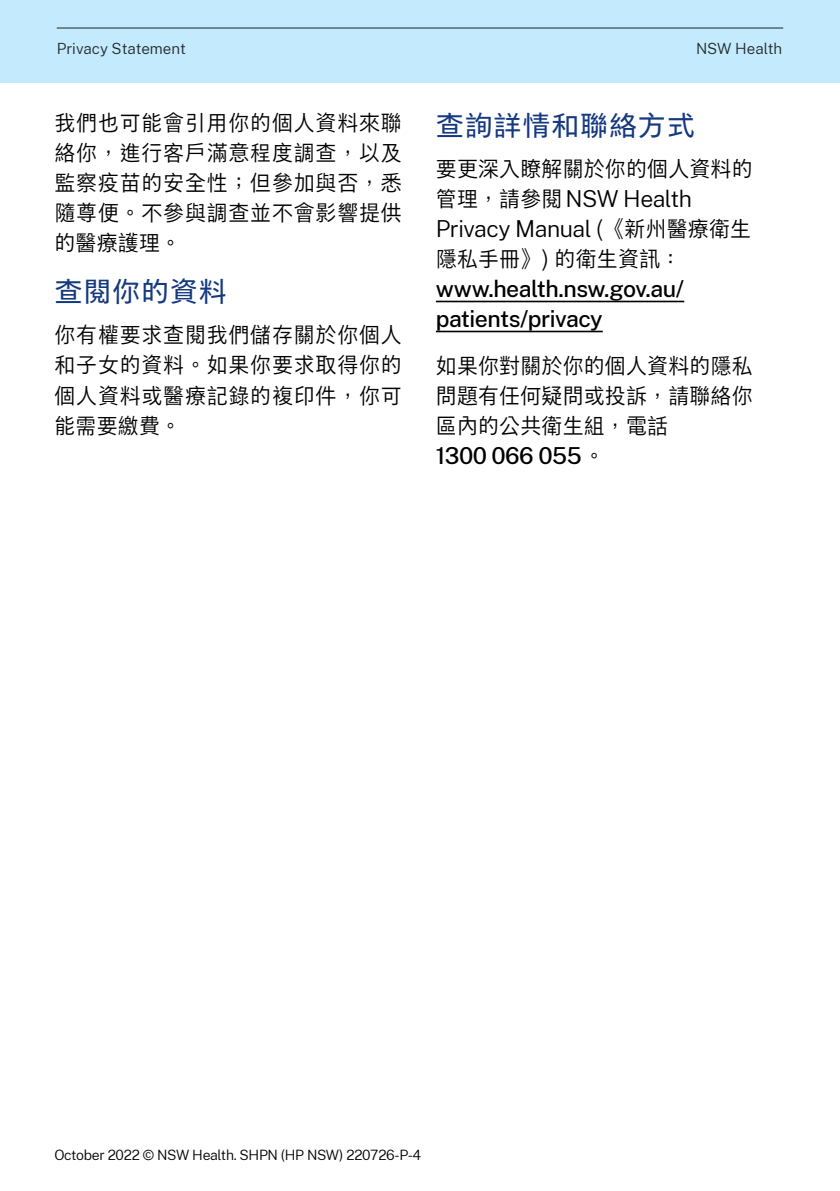
<style>
.page{position:relative;width:840px;height:1191px;background:#fff}
.page>*{position:absolute;margin:0;border:0;box-sizing:border-box;transform-origin:0 0}
.t1{font:28px "M Xiang He Hei TC";letter-spacing:.03em;color:#15397f}
.t2{font:500 23px/30px "Public Sans NSW";letter-spacing:-.02em;color:#000}
.t3{font:300 23px/30px "Public Sans NSW";letter-spacing:-.02em;color:#000}
.t4{font:300 22px/30px "M Xiang He Hei TC";letter-spacing:.04em;color:#000;text-align:justify;scale:.95 1}
.t5{font:300 22px "M Xiang He Hei TC";letter-spacing:.01em;color:#000;scale:.95 1}
.t6{font:300 15.2px "Public Sans NSW";color:#22272b}
.t7{font:300 14px "Public Sans NSW";letter-spacing:-.02em;color:#000}
.s1{font-family:"M Xiang He Hei TC";font-size:22px}
.s2{font-family:"M Xiang He Hei TC";font-weight:300;font-size:22px}
</style>
<div class="page">
<div style="left:0;top:0;width:839px;height:82px;background:#c3ebfd"></div>
<hr style="left:435px;top:301px;width:249px;height:1px;background:#000">
<hr style="left:435px;top:331px;width:167px;height:1px;background:#000">
<hr style="left:57px;top:28px;width:725px;height:1px;background:#22272b">
<p class="t6" style="left:57px;top:37px;width:130px">Privacy Statement</p>
<p class="t6" style="left:695px;top:37px;width:88px">NSW Health</p>
<p class="t4" style="left:54px;top:106px;width:367px">我們也可能會引用你的個人資料來聯絡你，進行客戶滿意程度調查，以及監察疫苗的安全性；但參加與否，悉隨尊便。不參與調查並不會影響提供的醫療護理。</p>
<p class="t1" style="left:54px;top:270px;width:174px">查閱你的資料</p>
<p class="t4" style="left:54px;top:319px;width:367px">你有權要求查閱我們儲存關於你個人和子女的資料。如果你要求取得你的個人資料或醫療記錄的複印件，你可能需要繳費。</p>
<p class="t1" style="left:435px;top:104px;width:260px">查詢詳情和聯絡方式</p>
<p class="t5" style="left:435px;top:152px;width:335px">要更深入瞭解關於你的個人資料的</p>
<p class="t3" style="left:435px;top:182px;width:316px"><span class="s1">管理，請參閱</span> NSW Health<br>Privacy Manual <span class="s1">(《新州醫療衛生</span></p>
<p class="t5" style="left:435px;top:242px;width:259px">隱私手冊》) 的衛生資訊：</p>
<p class="t2" style="left:435px;top:272px;width:250px">www.health.nsw.gov.au/ patients/privacy</p>
<p class="t4" style="left:435px;top:350px;width:335px">如果你對關於你的個人資料的隱私問題有任何疑問或投訴，請聯絡你區內的公共衛生組，電話</p>
<p class="t2" style="left:435px;top:439px;width:170px">1300 066 055<span class="s2">。</span></p>
<p class="t7" style="left:54px;top:1144px;width:368px">October 2022 © NSW Health. SHPN (HP NSW) 220726-P-4</p>
</div>
